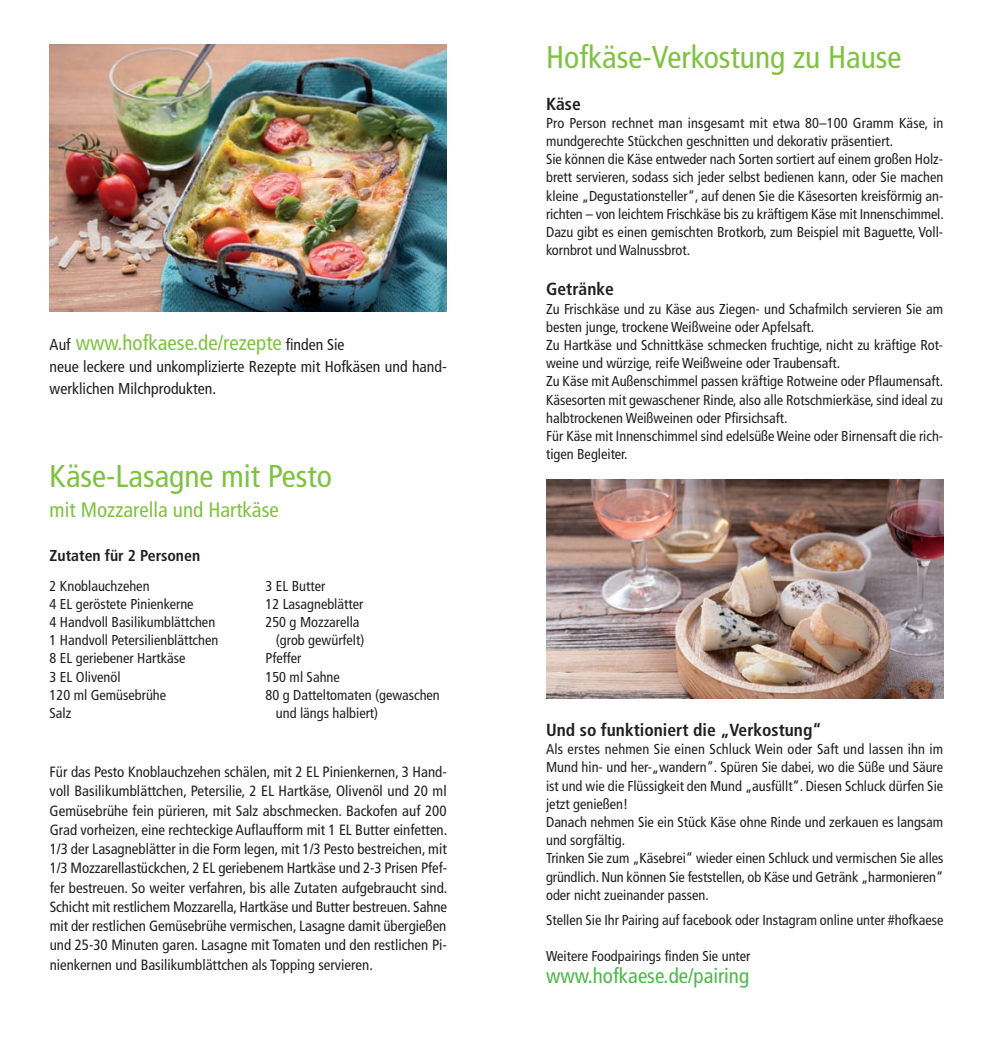
<style>
.page{position:relative;width:993px;height:1042px;background:#fff}
.page>*{position:absolute;margin:0;border:0;box-sizing:border-box;transform-origin:0 0}
.t1{font:condensed 31.5px "Frutiger";color:#7fc241}
.t2{font:condensed 21px "Frutiger";color:#7fc241}
.t3{font:condensed 21px "Frutiger";color:#4cb848}
.t4{font:700 condensed 17.5px "Frutiger";color:#231f20}
.t5{font:condensed 15.75px/21.9px "Frutiger";color:#231f20}
.t6{font:700 condensed 15.75px "Frutiger";color:#231f20}
.t7{font:condensed 14.88px/19.2px "Frutiger";color:#231f20;text-align:justify}
.t8{font:condensed 14.35px/18.2px "Frutiger";color:#231f20}
.s1{font-size:15.75px;color:#231f20}
</style>
<div class="page">
<img style="left:50px;top:45px;width:396px;height:267px">
<img style="left:546px;top:480px;width:397px;height:218px">
<h2 class="t2" style="left:50px;top:335px;width:296px"><span class="s1">Auf</span> www.hofkaese.de/rezepte <span class="s1">finden Sie</span></h2>
<p class="t5" style="left:50px;top:357px;width:398px">neue leckere und unkomplizierte Rezepte mit Hofkäsen und hand&shy;werklichen Milchprodukten.</p>
<h1 class="t1" style="left:50px;top:463px;width:284px">Käse-Lasagne mit Pesto</h1>
<h2 class="t2" style="left:50px;top:501px;width:230px">mit Mozzarella und Hartkäse</h2>
<p class="t6" style="left:50px;top:549px;width:152px">Zutaten für 2 Personen</p>
<p class="t8" style="left:50px;top:577px;width:170px">2 Knoblauchzehen<br>4 EL geröstete Pinienkerne<br>4 Handvoll Basilikumblättchen<br>1 Handvoll Petersilienblättchen<br>8 EL geriebener Hartkäse<br>3 EL Olivenöl<br>120 ml Gemüsebrühe<br>Salz</p>
<p class="t8" style="left:265px;top:577px;width:61px">3 EL Butter</p>
<p class="t8" style="left:265px;top:596px;width:99px">12 Lasagneblätter</p>
<p class="t8" style="left:265px;top:614px;width:95px">250 g Mozzarella</p>
<p class="t8" style="left:276px;top:632px;width:90px">(grob gewürfelt)</p>
<p class="t8" style="left:265px;top:650px;width:37px">Pfeffer</p>
<p class="t8" style="left:265px;top:668px;width:76px">150 ml Sahne</p>
<p class="t8" style="left:265px;top:687px;width:176px">80 g Datteltomaten (gewaschen</p>
<p class="t8" style="left:276px;top:705px;width:104px">und längs halbiert)</p>
<p class="t7" style="left:50px;top:763px;width:399px">Für das Pesto Knoblauchzehen schälen, mit 2 EL Pinienkernen, 3 Hand&shy;voll Basilikumblättchen, Petersilie, 2 EL Hartkäse, Olivenöl und 20 ml Gemüsebrühe fein pürieren, mit Salz abschmecken. Backofen auf 200<br>Grad vorheizen, eine rechteckige Auflaufform mit 1 EL Butter einfetten.<br>1/3 der Lasagneblätter in die Form legen, mit 1/3 Pesto bestreichen, mit 1/3 Mozzarellastückchen, 2 EL geriebenem Hartkäse und 2-3 Prisen Pfef&shy;fer bestreuen. So weiter verfahren, bis alle Zutaten aufgebraucht sind.<br>Schicht mit restlichem Mozzarella, Hartkäse und Butter bestreuen. Sahne mit der restlichen Gemüsebrühe vermischen, Lasagne damit übergießen und 25-30 Minuten garen. Lasagne mit Tomaten und den restlichen Pi&shy;nienkernen und Basilikumblättchen als Topping servieren.</p>
<h1 class="t1" style="left:546px;top:45px;width:357px">Hofkäse-Verkostung zu Hause</h1>
<p class="t4" style="left:546px;top:96px;width:36px">Käse</p>
<p class="t8" style="left:546px;top:115px;width:399px">Pro Person rechnet man insgesamt mit etwa 80–100 Gramm Käse, in mundgerechte Stückchen geschnitten und dekorativ präsentiert.<br>Sie können die Käse entweder nach Sorten sortiert auf einem großen Holz&shy;brett servieren, sodass sich jeder selbst bedienen kann, oder Sie machen kleine „Degustationsteller“, auf denen Sie die Käsesorten kreisförmig an&shy;richten – von leichtem Frischkäse bis zu kräftigem Käse mit Innenschimmel.<br>Dazu gibt es einen gemischten Brotkorb, zum Beispiel mit Baguette, Voll&shy;kornbrot und Walnussbrot.</p>
<p class="t4" style="left:546px;top:282px;width:69px">Getränke</p>
<p class="t8" style="left:546px;top:301px;width:398px">Zu Frischkäse und zu Käse aus Ziegen- und Schafmilch servieren Sie am besten junge, trockene Weißweine oder Apfelsaft.<br>Zu Hartkäse und Schnittkäse schmecken fruchtige, nicht zu kräftige Rot&shy;weine und würzige, reife Weißweine oder Traubensaft.<br>Zu Käse mit Außenschimmel passen kräftige Rotweine oder Pflaumensaft.<br>Käsesorten mit gewaschener Rinde, also alle Rotschmierkäse, sind ideal zu halbtrockenen Weißweinen oder Pfirsichsaft.<br>Für Käse mit Innenschimmel sind edelsüße Weine oder Birnensaft die rich&shy;tigen Begleiter.</p>
<p class="t4" style="left:546px;top:723px;width:277px">Und so funktioniert die „Verkostung“</p>
<p class="t8" style="left:546px;top:741px;width:399px">Als erstes nehmen Sie einen Schluck Wein oder Saft und lassen ihn im Mund hin- und her-„wandern”. Spüren Sie dabei, wo die Süße und Säure ist und wie die Flüssigkeit den Mund „ausfüllt“. Diesen Schluck dürfen Sie jetzt genießen!<br>Danach nehmen Sie ein Stück Käse ohne Rinde und zerkauen es langsam und sorgfältig.<br>Trinken Sie zum „Käsebrei“ wieder einen Schluck und vermischen Sie alles gründlich. Nun können Sie feststellen, ob Käse und Getränk „harmonieren“ oder nicht zueinander passen.</p>
<p class="t8" style="left:546px;top:912px;width:399px">Stellen Sie Ihr Pairing auf facebook oder Instagram online unter #hofkaese</p>
<p class="t8" style="left:546px;top:948px;width:206px">Weitere Foodpairings finden Sie unter</p>
<h2 class="t3" style="left:546px;top:967px;width:204px">www.hofkaese.de/pairing</h2>
</div>
